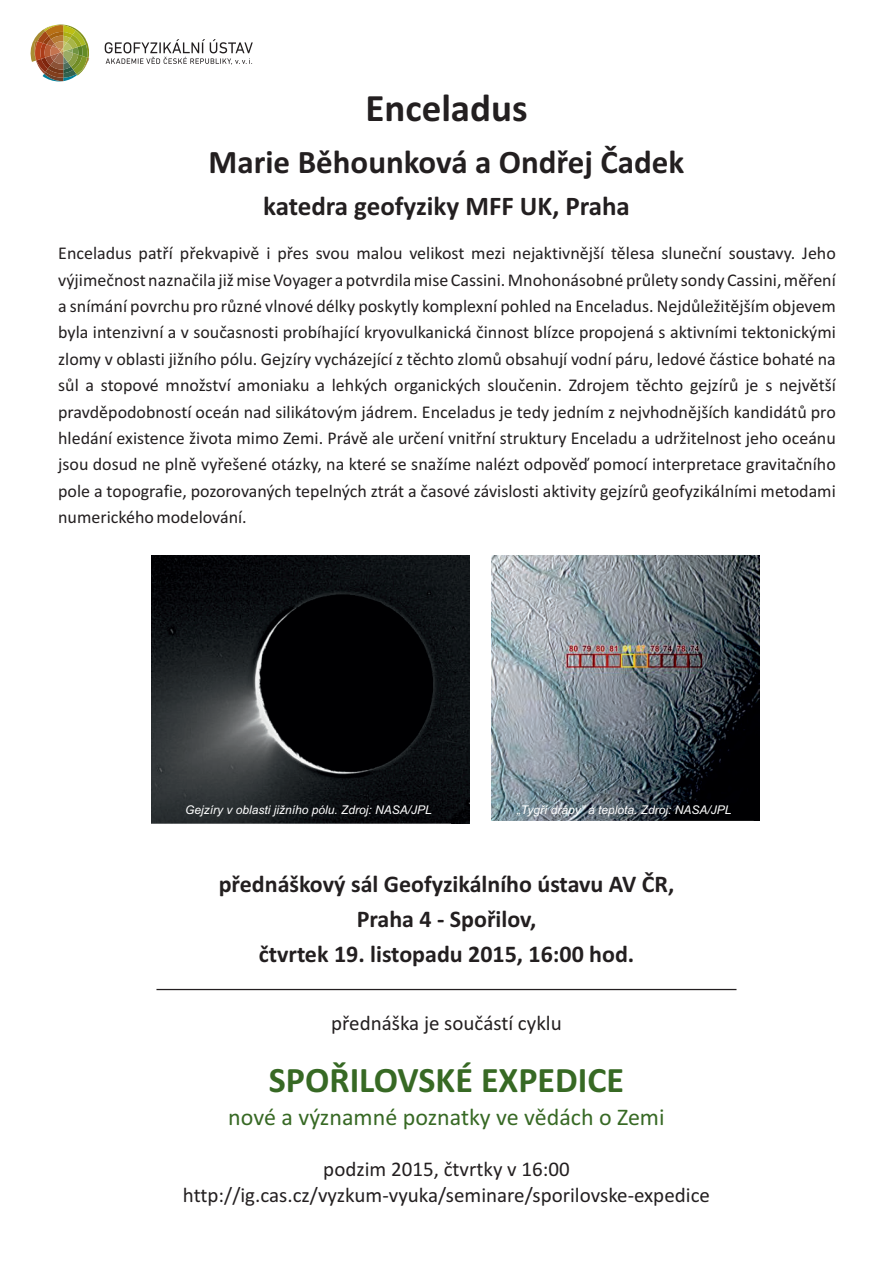
<style>
.page{position:relative;width:893px;height:1263px;background:#fff}
.page>*{position:absolute;margin:0;border:0;box-sizing:border-box;transform-origin:0 0}
.t1{font:700 39px "Calibri";color:#231f20}
.t2{font:700 36px "Calibri";color:#376924}
.t3{font:700 33px "Calibri";color:#231f20}
.t4{font:700 27px "Calibri";color:#231f20}
.t5{font:700 24px/35.1px "Calibri";color:#231f20;text-align:center}
.t6{font:24px "Calibri";color:#376924}
.t7{font:21px/25.7px "Calibri";color:#231f20;text-align:center}
.t8{font:18px/26.4px "Calibri";color:#231f20;text-align:justify}
.t9{font:italic 12px "Arial";color:#fff}
</style>
<div class="page">
<hr style="left:156px;top:989px;width:580px;height:1px;background:#231f20">
<svg style="left:105px;top:39px;width:148px;height:26px"></svg>
<img style="left:30px;top:25px;width:60px;height:56px">
<img style="left:152px;top:555px;width:317px;height:268px">
<img style="left:491px;top:555px;width:269px;height:266px">
<h1 class="t1" style="left:365px;top:92px;width:164px">Enceladus</h1>
<h3 class="t3" style="left:209px;top:149px;width:477px">Marie Běhounková a Ondřej Čadek</h3>
<h3 class="t4" style="left:263px;top:194px;width:368px">katedra geofyziky MFF UK, Praha</h3>
<p class="t8" style="left:58px;top:242px;width:779px">Enceladus patří překvapivě i přes svou malou velikost mezi nejaktivnější tělesa sluneční soustavy. Jeho výjimečnost naznačila již mise Voyager a potvrdila mise Cassini. Mnohonásobné průlety sondy Cassini, měření a snímání povrchu pro různé vlnové délky poskytly komplexní pohled na Enceladus. Nejdůležitějším objevem byla intenzivní a v současnosti probíhající kryovulkanická činnost blízce propojená s aktivními tektonickými zlomy v oblasti jižního pólu. Gejzíry vycházející z těchto zlomů obsahují vodní páru, ledové částice bohaté na sůl a stopové množství amoniaku a lehkých organických sloučenin. Zdrojem těchto gejzírů je s největší pravděpodobností oceán nad silikátovým jádrem. Enceladus je tedy jedním z nejvhodnějších kandidátů pro hledání existence života mimo Zemi. Právě ale určení vnitřní struktury Enceladu a udržitelnost jeho oceánu jsou dosud ne plně vyřešené otázky, na které se snažíme nalézt odpověď pomocí interpretace gravitačního pole a topografie, pozorovaných tepelných ztrát a časové závislosti aktivity gejzírů geofyzikálními metodami numerického modelování.</p>
<p class="t9" style="left:185px;top:805px;width:248px">Gejzíry v oblasti jižního pólu. Zdroj: NASA/JPL</p>
<p class="t9" style="left:517px;top:805px;width:216px">„Tygří drápy” a teplota. Zdroj: NASA/JPL</p>
<h3 class="t5" style="left:219px;top:868px;width:457px">přednáškový sál Geofyzikálního ústavu AV ČR,<br>Praha 4 - Spořilov,<br>čtvrtek 19. listopadu 2015, 16:00 hod.</h3>
<p class="t7" style="left:331px;top:1012px;width:232px">přednáška je součástí cyklu</p>
<h2 class="t2" style="left:269px;top:1065px;width:357px">SPOŘILOVSKÉ EXPEDICE</h2>
<h3 class="t6" style="left:228px;top:1107px;width:438px">nové a významné poznatky ve vědách o Zemi</h3>
<p class="t7" style="left:183px;top:1158px;width:528px">podzim 2015, čtvrtky v 16:00 http://ig.cas.cz/vyzkum-vyuka/seminare/sporilovske-expedice</p>
</div>
